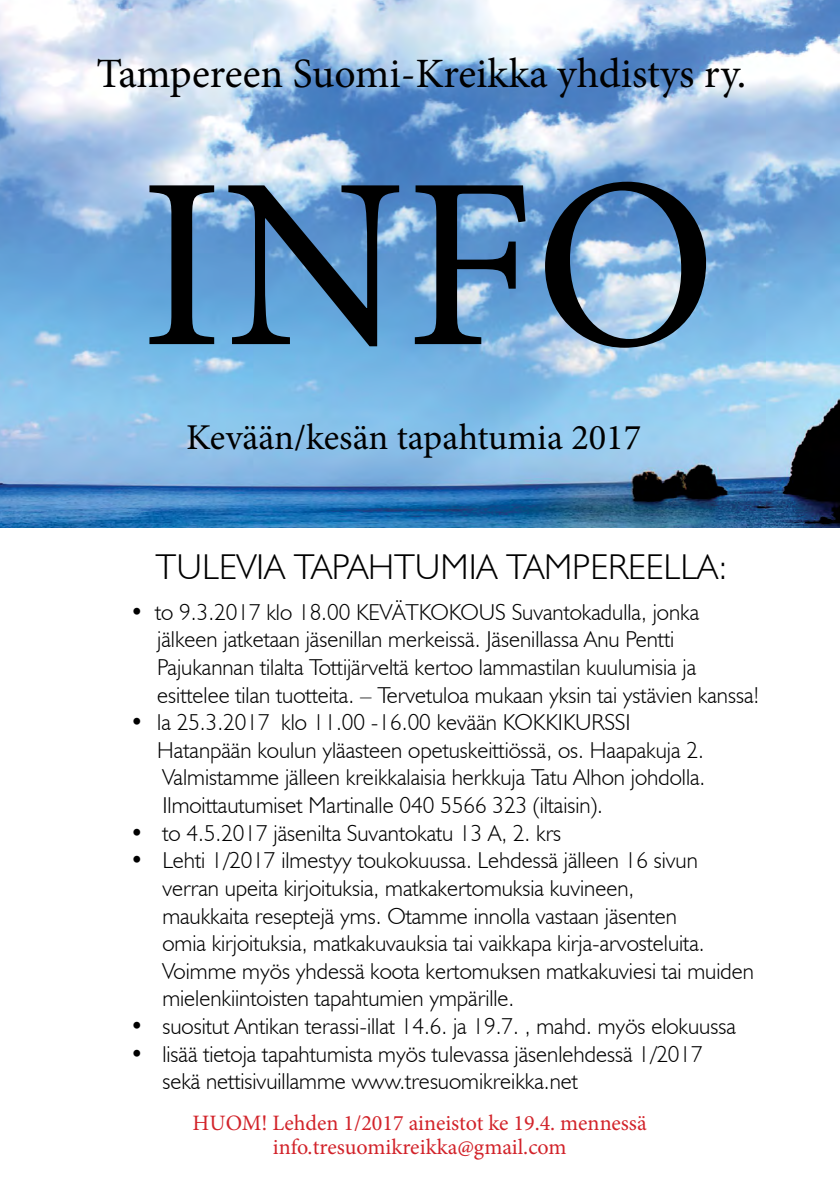
<style>
.page{position:relative;width:840px;height:1191px;background:#fff}
.page>*{position:absolute;margin:0;border:0;box-sizing:border-box;transform-origin:0 0}
.t1{font:244px "Minion Pro";color:#000}
.t2{font:41.8px "Minion Pro";color:#000}
.t3{font:36.4px "Minion Pro";color:#000}
.t4{font:300 35.8px "Humanist 521 BT";color:#000}
.t5{font:300 23px/27.6px "Humanist 521 BT";color:#000}
.t6{font:22px/24px "Minion Pro";color:#d2232a;text-align:center}
</style>
<div class="page">
<img style="left:0;top:0;width:839px;height:528px">
<p class="t2" style="left:96px;top:46px;width:651px">Tampereen Suomi-Kreikka yhdistys ry.</p>
<p class="t1" style="left:140px;top:103px;width:578px">INFO</p>
<p class="t3" style="left:186px;top:413px;width:456px">Kevään/kesän tapahtumia 2017</p>
<p class="t4" style="left:155px;top:545px;width:573px">TULEVIA TAPAHTUMIA TAMPEREELLA:</p>
<p class="t5" style="left:157px;top:598px;width:603px;text-indent:-27px">• to 9.3.2017 klo 18.00 KEVÄTKOKOUS Suvantokadulla, jonka jälkeen jatketaan jäsenillan merkeissä. Jäsenillassa Anu Pentti Pajukannan tilalta Tottijärveltä kertoo lammastilan kuulumisia ja esittelee tilan tuotteita. – Tervetuloa mukaan yksin tai ystävien kanssa!</p>
<p class="t5" style="left:157px;top:708px;width:547px;text-indent:-27px">• la 25.3.2017 klo 11.00 -16.00 kevään KOKKIKURSSI<br>Hatanpään koulun yläasteen opetuskeittiössä, os. Haapakuja 2.</p>
<p class="t5" style="left:162px;top:763px;width:544px">Valmistamme jälleen kreikkalaisia herkkuja Tatu Alhon johdolla.</p>
<p class="t5" style="left:162px;top:791px;width:442px">Ilmoittautumiset Martinalle 040 5566 323 (iltaisin).</p>
<p class="t5" style="left:130px;top:818px;width:432px">• to 4.5.2017 jäsenilta Suvantokatu 13 A, 2. krs</p>
<p class="t5" style="left:162px;top:846px;width:543px;text-indent:-32px">• Lehti 1/2017 ilmestyy toukokuussa. Lehdessä jälleen 16 sivun verran upeita kirjoituksia, matkakertomuksia kuvineen, maukkaita reseptejä yms. Otamme innolla vastaan jäsenten omia kirjoituksia, matkakuvauksia tai vaikkapa kirja-arvosteluita.</p>
<p class="t5" style="left:162px;top:956px;width:592px">Voimme myös yhdessä koota kertomuksen matkakuviesi tai muiden mielenkiintoisten tapahtumien ympärille.</p>
<p class="t5" style="left:130px;top:1012px;width:607px">• suositut Antikan terassi-illat 14.6. ja 19.7. , mahd. myös elokuussa</p>
<p class="t5" style="left:162px;top:1039px;width:541px;text-indent:-32px">• lisää tietoja tapahtumista myös tulevassa jäsenlehdessä 1/2017 sekä nettisivuillamme www.tresuomikreikka.net</p>
<p class="t6" style="left:192px;top:1111px;width:455px">HUOM! Lehden 1/2017 aineistot ke 19.4. mennessä info.tresuomikreikka@gmail.com</p>
</div>
